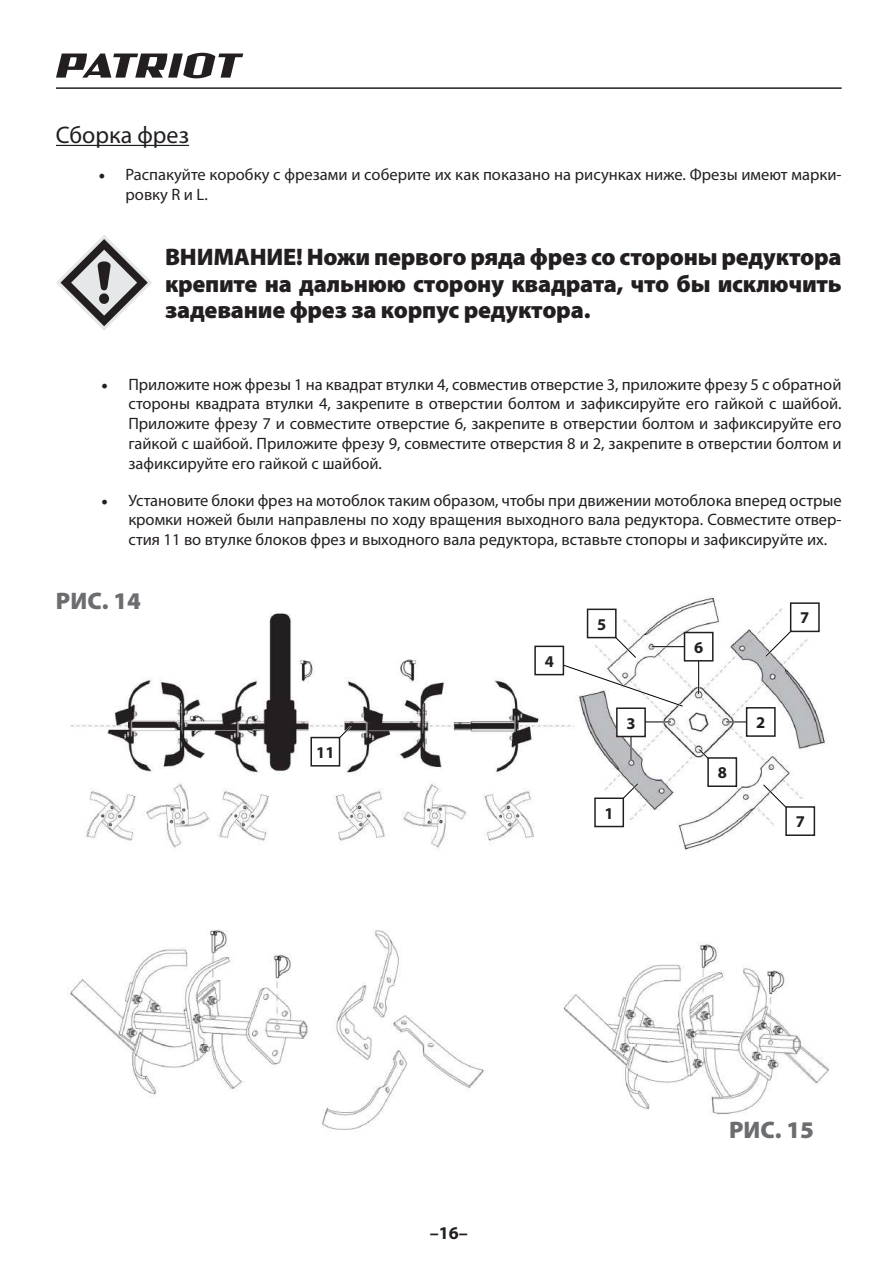
<style>
.page{position:relative;width:896px;height:1262px;background:#fff}
.page>*{position:absolute;margin:0;border:0;box-sizing:border-box;transform-origin:0 0}
.t1{font:900 24px/26.2px "Myriad Pro";letter-spacing:-.01em;color:#231f20;text-align:justify}
.t2{font:900 24px "Myriad Pro";color:#6c6d70}
.t3{font:24px "Myriad Pro";color:#231f20}
.t4{font:700 18px "Myriad Pro";color:#231f20}
.t5{font:16.5px/19.8px "Myriad Pro";color:#231f20;text-align:justify}
.t6{font:700 16.5px "Myriad Pro";color:#231f20}
.s1{font-family:"Minion Pro";font-size:18px}
</style>
<div class="page">
<svg style="left:56px;top:53px;width:187px;height:25px"></svg>
<hr style="left:56px;top:87px;width:785px;height:2px;background:#231f20">
<hr style="left:56px;top:145px;width:133px;height:1px;background:#231f20">
<img style="left:70px;top:596px;width:756px;height:254px">
<img style="left:68px;top:930px;width:761px;height:202px">
<svg style="left:56px;top:235px;width:96px;height:95px"></svg>
<svg style="left:607px;top:781px;width:33px;height:33px"></svg>
<svg style="left:320px;top:724px;width:33px;height:32px"></svg>
<svg style="left:696px;top:747px;width:33px;height:32px"></svg>
<hr style="left:726px;top:721px;width:39px;height:2px;background:#fff">
<hr style="left:726px;top:721px;width:39px;height:1px;background:#000001">
<svg style="left:763px;top:626px;width:32px;height:33px"></svg>
<svg style="left:761px;top:782px;width:32px;height:33px"></svg>
<hr style="left:630px;top:722px;width:1px;height:38px;background:#000001">
<hr style="left:631px;top:721px;width:39px;height:2px;background:#fff">
<hr style="left:631px;top:721px;width:39px;height:1px;background:#000001">
<hr style="left:697px;top:655px;width:2px;height:39px;background:#fff">
<hr style="left:698px;top:655px;width:1px;height:39px;background:#000001">
<svg style="left:557px;top:627px;width:128px;height:81px"></svg>
<div style="left:616px;top:708px;width:29px;height:28px;background:#fff"></div>
<div style="left:616px;top:707px;width:29px;height:30px;border:2px solid #231f20"></div>
<div style="left:594px;top:798px;width:29px;height:28px;background:#fff"></div>
<div style="left:594px;top:797px;width:29px;height:30px;border:2px solid #231f20"></div>
<div style="left:311px;top:737px;width:28px;height:29px;background:#fff"></div>
<div style="left:310px;top:737px;width:30px;height:29px;border:2px solid #231f20"></div>
<div style="left:587px;top:609px;width:28px;height:28px;background:#fff"></div>
<div style="left:586px;top:608px;width:30px;height:30px;border:2px solid #231f20"></div>
<div style="left:684px;top:632px;width:28px;height:29px;background:#fff"></div>
<div style="left:683px;top:632px;width:30px;height:29px;border:2px solid #231f20"></div>
<div style="left:790px;top:603px;width:28px;height:28px;background:#fff"></div>
<div style="left:789px;top:602px;width:30px;height:30px;border:2px solid #231f20"></div>
<div style="left:785px;top:807px;width:29px;height:28px;background:#fff"></div>
<div style="left:785px;top:806px;width:29px;height:30px;border:2px solid #231f20"></div>
<div style="left:707px;top:758px;width:29px;height:28px;background:#fff"></div>
<div style="left:707px;top:757px;width:29px;height:30px;border:2px solid #231f20"></div>
<div style="left:746px;top:708px;width:28px;height:28px;background:#fff"></div>
<div style="left:745px;top:707px;width:30px;height:30px;border:2px solid #231f20"></div>
<div style="left:535px;top:646px;width:28px;height:28px;background:#fff"></div>
<div style="left:534px;top:645px;width:30px;height:30px;border:2px solid #231f20"></div>
<h1 class="t3" style="left:56px;top:120px;width:134px">Сборка фрез</h1>
<p class="t5" style="left:125px;top:164px;width:717px;text-indent:-27px"><span class="s1">•</span> Распакуйте коробку с фрезами и соберите их как показано на рисунках ниже. Фрезы имеют марки&shy;ровку R и L.</p>
<h1 class="t1" style="left:165px;top:243px;width:677px">ВНИМАНИЕ! Ножи первого ряда фрез со стороны редуктора крепите на дальнюю сторону квадрата, что бы исключить задевание фрез за корпус редуктора.</h1>
<p class="t5" style="left:128px;top:374px;width:714px;text-indent:-27px"><span class="s1">•</span> Приложите нож фрезы 1 на квадрат втулки 4, совместив отверстие 3, приложите фрезу 5 с обратной стороны квадрата втулки 4, закрепите в отверстии болтом и зафиксируйте его гайкой с шайбой.<br>Приложите фрезу 7 и совместите отверстие 6, закрепите в отверстии болтом и зафиксируйте его гайкой с шайбой. Приложите фрезу 9, совместите отверстия 8 и 2, закрепите в отверстии болтом и зафиксируйте его гайкой с шайбой.</p>
<p class="t5" style="left:128px;top:490px;width:714px;text-indent:-27px"><span class="s1">•</span> Установите блоки фрез на мотоблок таким образом, чтобы при движении мотоблока вперед острые кромки ножей были направлены по ходу вращения выходного вала редуктора. Совместите отвер&shy;стия 11 во втулке блоков фрез и выходного вала редуктора, вставьте стопоры и зафиксируйте их.</p>
<h1 class="t2" style="left:56px;top:584px;width:86px">РИС. 14</h1>
<p class="t6" style="left:316px;top:743px;width:20px">11</p>
<p class="t6" style="left:544px;top:652px;width:11px">4</p>
<p class="t6" style="left:597px;top:615px;width:11px">5</p>
<p class="t6" style="left:626px;top:714px;width:11px">3</p>
<p class="t6" style="left:604px;top:804px;width:11px">1</p>
<p class="t6" style="left:693px;top:638px;width:11px">6</p>
<p class="t6" style="left:717px;top:763px;width:11px">8</p>
<p class="t6" style="left:755px;top:713px;width:11px">2</p>
<p class="t6" style="left:799px;top:609px;width:11px">7</p>
<p class="t6" style="left:795px;top:812px;width:11px">7</p>
<p class="t4" style="left:429px;top:1222px;width:39px">–16–</p>
<h1 class="t2" style="left:728px;top:1114px;width:86px">РИС. 15</h1>
</div>
